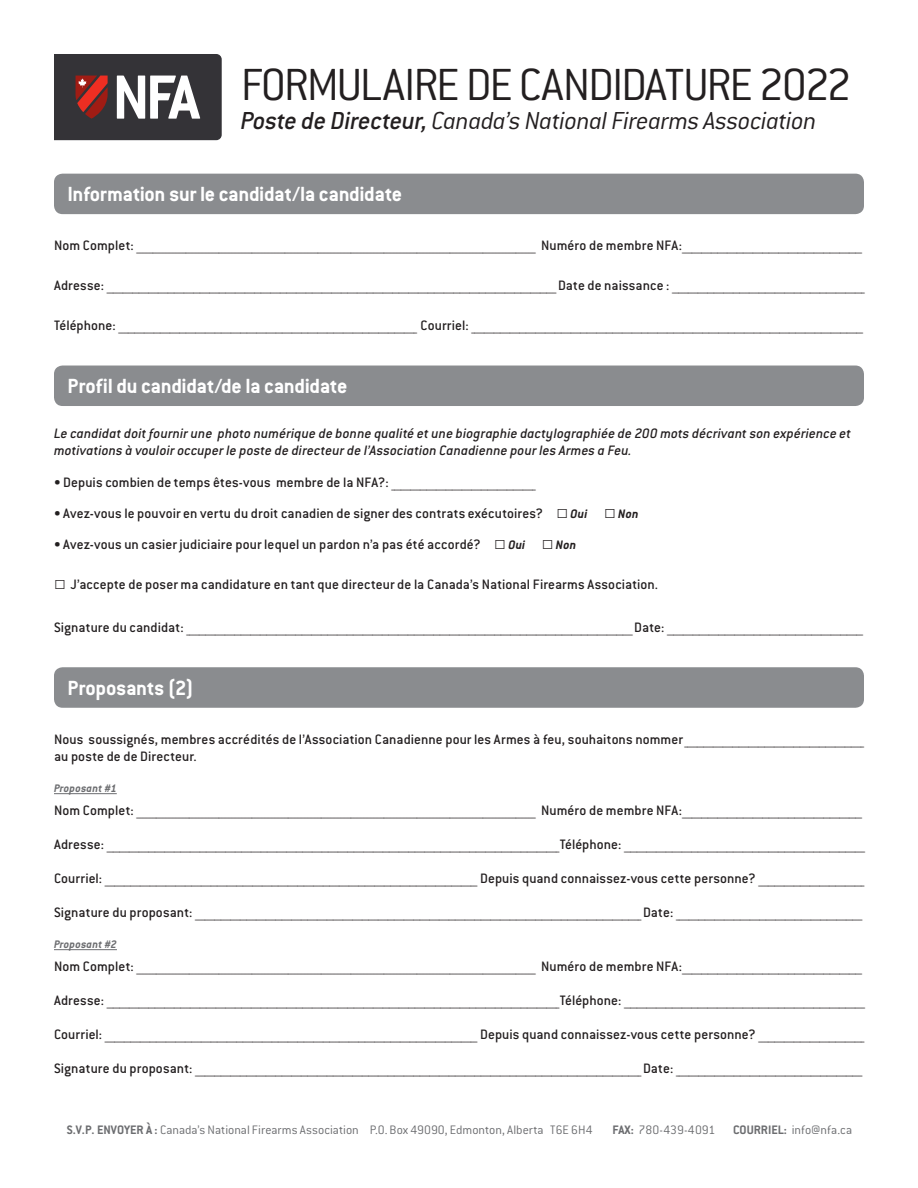
<style>
.page{position:relative;width:918px;height:1188px;background:#fff}
.page>*{position:absolute;margin:0;border:0;box-sizing:border-box;transform-origin:0 0}
.t1{font:300 49.5px "Conduit NFA";letter-spacing:-.045em;color:#231f20}
.t2{font:italic 300 27px "Conduit NFA";letter-spacing:-.015em;color:#231f20}
.t3{font:700 22.5px "Conduit NFA";letter-spacing:-.015em;color:#fff}
.t4{font:500 15px/17.2px "Conduit NFA";letter-spacing:.005em;color:#231f20}
.t5{font:italic 500 15px/17.2px "Conduit NFA";letter-spacing:.01em;color:#231f20}
.t6{font:300 13.5px "Conduit NFA";color:#6c6d70}
.t7{font:italic 700 12px "Conduit NFA";letter-spacing:.01em;color:#6c6d70}
.s1{font-weight:500}
.s2{font-family:"Arial";font-weight:400;font-size:19.5px}
.s3{font-weight:700;font-style:italic;font-size:13.5px}
.s4{font-weight:700}
</style>
<div class="page">
<svg style="left:54px;top:54px;width:168px;height:86px;background:#5c5153"></svg>
<div style="left:54px;top:174px;width:810px;height:40px;background:#8a8c8f;border-radius:9px"></div>
<div style="left:54px;top:366px;width:810px;height:40px;background:#8a8c8f;border-radius:9px"></div>
<div style="left:54px;top:667px;width:810px;height:41px;background:#8a8c8f;border-radius:9px"></div>
<hr style="left:54px;top:793px;width:63px;height:1px;background:#6c6d70">
<hr style="left:54px;top:949px;width:63px;height:1px;background:#6c6d70">
<h1 class="t1" style="left:241px;top:58px;width:613px">FORMULAIRE DE CANDIDATURE 2022</h1>
<h2 class="t2" style="left:241px;top:106px;width:577px"><span class="s1">Poste de Directeur,</span> Canada’s National Firearms Association</h2>
<h3 class="t3" style="left:68px;top:181px;width:336px">Information sur le candidat/la candidate</h3>
<p class="t4" style="left:54px;top:237px;width:810px">Nom Complet: _________________________________________________________________________________________________________________________ Numéro de membre NFA:________________________________________________________</p>
<p class="t4" style="left:54px;top:277px;width:812px">Adresse: ____________________________________________________________________________________________________________________________________________ Date de naissance : ____________________________________________________________</p>
<p class="t4" style="left:54px;top:317px;width:811px">Téléphone: _____________________________________________________________________________________________ Courriel: __________________________________________________________________________________________________________________________</p>
<h3 class="t3" style="left:68px;top:373px;width:282px">Profil du candidat/de la candidate</h3>
<p class="t5" style="left:54px;top:425px;width:799px">Le candidat doit fournir une photo numérique de bonne qualité et une biographie dactylographiée de 200 mots décrivant son expérience et motivations à vouloir occuper le poste de directeur de l’Association Canadienne pour les Armes a Feu.</p>
<p class="t4" style="left:54px;top:473px;width:483px">• Depuis combien de temps êtes-vous membre de la NFA?: _____________________________________________</p>
<p class="t4" style="left:54px;top:504px;width:586px">• Avez-vous le pouvoir en vertu du droit canadien de signer des contrats exécutoires? <span class="s2">□</span> <span class="s3">Oui</span> <span class="s2">□</span> <span class="s3">Non</span></p>
<p class="t4" style="left:54px;top:536px;width:524px">• Avez-vous un casier judiciaire pour lequel un pardon n’a pas été accordé? <span class="s2">□</span> <span class="s3">Oui</span> <span class="s2">□</span> <span class="s3">Non</span></p>
<p class="t4" style="left:54px;top:576px;width:606px"><span class="s2">□</span> J’accepte de poser ma candidature en tant que directeur de la Canada’s National Firearms Association.</p>
<p class="t4" style="left:54px;top:619px;width:811px">Signature du candidat: ___________________________________________________________________________________________________________________________________________ Date: _____________________________________________________________</p>
<h3 class="t3" style="left:68px;top:674px;width:127px">Proposants (2)</h3>
<p class="t4" style="left:54px;top:730px;width:812px">Nous soussignés, membres accrédités de l’Association Canadienne pour les Armes à feu, souhaitons nommer ________________________________________________________ au poste de de Directeur.</p>
<p class="t7" style="left:54px;top:782px;width:64px">Proposant #1</p>
<p class="t4" style="left:54px;top:801px;width:810px">Nom Complet: _________________________________________________________________________________________________________________________ Numéro de membre NFA:________________________________________________________</p>
<p class="t4" style="left:54px;top:835px;width:813px">Adresse: _____________________________________________________________________________________________________________________________________________Téléphone: ___________________________________________________________________________</p>
<p class="t4" style="left:54px;top:870px;width:812px">Courriel: ____________________________________________________________________________________________________________________ Depuis quand connaissez-vous cette personne? _________________________________</p>
<p class="t4" style="left:54px;top:904px;width:810px">Signature du proposant: ___________________________________________________________________________________________________________________________________________ Date: __________________________________________________________</p>
<p class="t7" style="left:54px;top:938px;width:64px">Proposant #2</p>
<p class="t4" style="left:54px;top:957px;width:810px">Nom Complet: _________________________________________________________________________________________________________________________ Numéro de membre NFA:________________________________________________________</p>
<p class="t4" style="left:54px;top:991px;width:813px">Adresse: _____________________________________________________________________________________________________________________________________________Téléphone: ___________________________________________________________________________</p>
<p class="t4" style="left:54px;top:1026px;width:812px">Courriel: ____________________________________________________________________________________________________________________ Depuis quand connaissez-vous cette personne? _________________________________</p>
<p class="t4" style="left:54px;top:1060px;width:810px">Signature du proposant: ___________________________________________________________________________________________________________________________________________ Date: __________________________________________________________</p>
<p class="t6" style="left:67px;top:1123px;width:527px"><span class="s4">S.V.P. ENVOYER À :</span> Canada’s National Firearms Association P.O. Box 49090, Edmonton, Alberta T6E 6H4</p>
<p class="t6" style="left:612px;top:1123px;width:105px"><span class="s4">FAX:</span> 780-439-4091</p>
<p class="t6" style="left:733px;top:1123px;width:121px"><span class="s4">COURRIEL:</span> info@nfa.ca</p>
</div>
